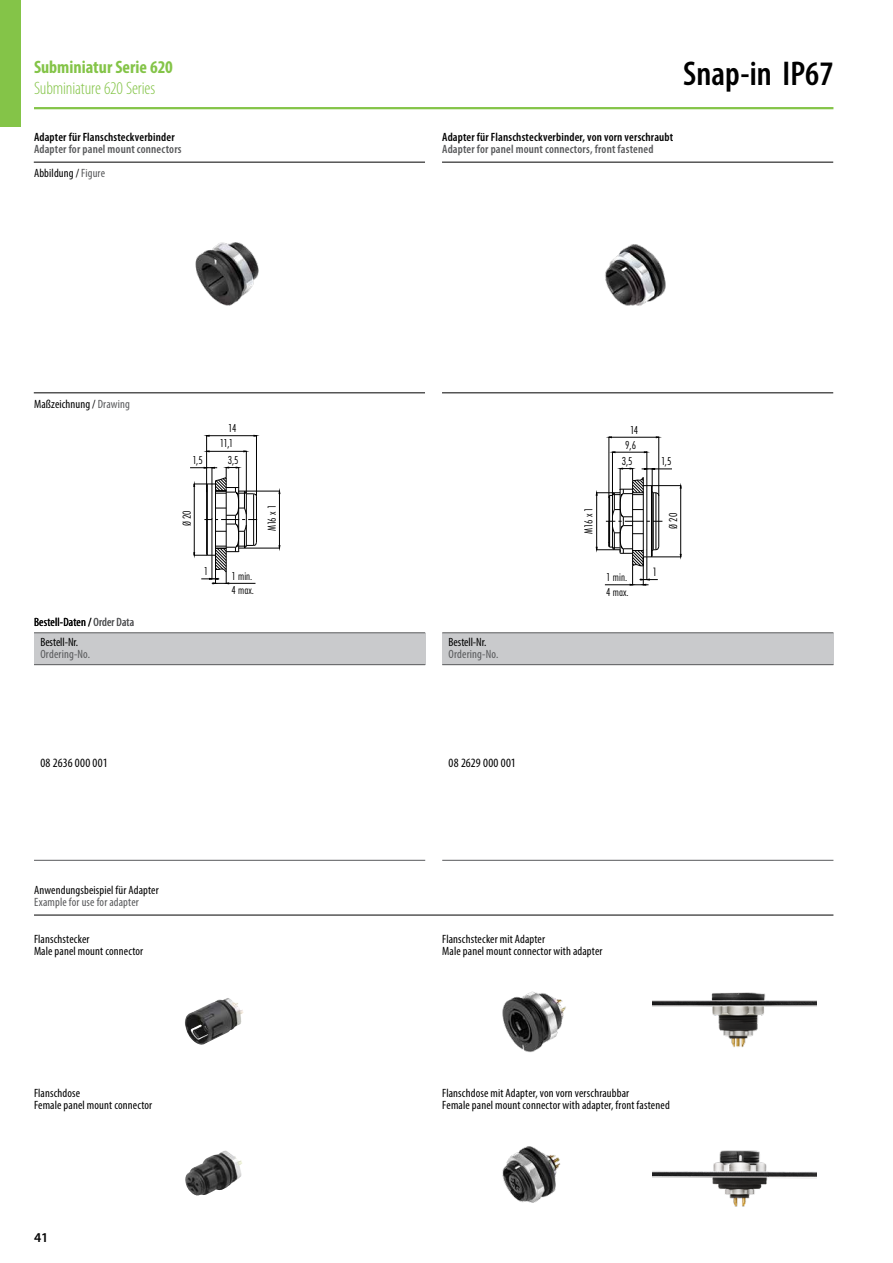
<style>
.page{position:relative;width:893px;height:1263px;background:#fff}
.page>*{position:absolute;margin:0;border:0;box-sizing:border-box;transform-origin:0 0}
.t1{font:600 condensed 34.5px "Myriad Pro";color:#000}
.t2{font:300 condensed 18px "Myriad Pro";letter-spacing:-.01em;color:#84c448}
.t3{font:700 condensed 18px "Myriad Pro";color:#84c448}
.t4{font:600 13.5px "Myriad Pro";color:#000}
.t5{font:condensed 12.75px "Myriad Pro";letter-spacing:.015em;color:#000}
.t6{font:300 condensed 12.6px "Futura T";color:#000}
.t7{font:condensed 12px/12px "Myriad Pro";letter-spacing:.01em;color:#000}
.t8{font:600 condensed 12px "Myriad Pro";letter-spacing:.015em;color:#000}
.t9{font:600 condensed 12px "Myriad Pro";letter-spacing:.015em;color:#58595b}
.t10{font:300 condensed 12px/14.4px "Futura T";color:#000}
.t11{font:condensed 12px "Myriad Pro";letter-spacing:.01em;color:#58595b}
.s1{color:#58595b}
</style>
<div class="page">
<hr style="left:34px;top:107px;width:799px;height:2px;background:#84c448">
<div style="left:0;top:0;width:21px;height:126px;background:#84c448"></div>
<hr style="left:442px;top:393px;width:391px;height:1px;background:#000">
<hr style="left:442px;top:162px;width:391px;height:1px;background:#000">
<hr style="left:34px;top:393px;width:391px;height:1px;background:#000">
<hr style="left:34px;top:162px;width:391px;height:1px;background:#000">
<div style="left:34px;top:633px;width:391px;height:32px;background:#c9cacc"></div>
<hr style="left:34px;top:632px;width:391px;height:1px;background:#58595b">
<hr style="left:34px;top:664px;width:391px;height:1px;background:#58595b">
<hr style="left:34px;top:860px;width:391px;height:1px;background:#58595b">
<div style="left:442px;top:633px;width:391px;height:32px;background:#c9cacc"></div>
<hr style="left:442px;top:664px;width:391px;height:1px;background:#58595b">
<hr style="left:442px;top:632px;width:391px;height:1px;background:#58595b">
<hr style="left:442px;top:860px;width:391px;height:1px;background:#58595b">
<hr style="left:244px;top:548px;width:36px;height:1px;background:#000">
<hr style="left:244px;top:491px;width:36px;height:1px;background:#000">
<hr style="left:207px;top:451px;width:39px;height:1px;background:#000">
<hr style="left:207px;top:435px;width:49px;height:1px;background:#000">
<hr style="left:279px;top:491px;width:1px;height:57px;background:#000">
<hr style="left:256px;top:435px;width:1px;height:62px;background:#000">
<hr style="left:246px;top:451px;width:1px;height:42px;background:#000">
<hr style="left:206px;top:435px;width:1px;height:57px;background:#000">
<svg style="left:190px;top:467px;width:67px;height:117px"></svg>
<img style="left:173px;top:161px;width:109px;height:145px">
<img style="left:583px;top:161px;width:160px;height:145px">
<hr style="left:651px;top:557px;width:30px;height:1px;background:#000">
<hr style="left:651px;top:485px;width:30px;height:1px;background:#000">
<hr style="left:612px;top:452px;width:35px;height:1px;background:#000">
<hr style="left:642px;top:469px;width:30px;height:1px;background:#000">
<hr style="left:609px;top:437px;width:50px;height:1px;background:#000">
<hr style="left:680px;top:486px;width:1px;height:71px;background:#000">
<hr style="left:658px;top:437px;width:1px;height:59px;background:#000">
<hr style="left:647px;top:451px;width:1px;height:35px;background:#000">
<hr style="left:612px;top:452px;width:1px;height:44px;background:#000">
<hr style="left:609px;top:437px;width:1px;height:61px;background:#000">
<svg style="left:596px;top:468px;width:66px;height:117px"></svg>
<img style="left:185px;top:998px;width:59px;height:47px">
<img style="left:185px;top:1150px;width:57px;height:46px">
<img style="left:502px;top:991px;width:64px;height:62px">
<img style="left:502px;top:1146px;width:59px;height:57px">
<img style="left:652px;top:992px;width:164px;height:55px">
<img style="left:652px;top:1150px;width:164px;height:57px">
<hr style="left:34px;top:915px;width:799px;height:1px;background:#000">
<h2 class="t3" style="left:34px;top:56px;width:140px">Subminiatur Serie 620</h2>
<h2 class="t2" style="left:34px;top:77px;width:123px">Subminiature 620 Series</h2>
<h1 class="t1" style="left:683px;top:53px;width:152px">Snap-in IP67</h1>
<p class="t8" style="left:34px;top:129px;width:142px">Adapter für Flanschsteckverbinder</p>
<p class="t9" style="left:34px;top:141px;width:149px">Adapter for panel mount connectors</p>
<p class="t8" style="left:442px;top:129px;width:233px">Adapter für Flanschsteckverbinder, von vorn verschraubt</p>
<p class="t9" style="left:442px;top:141px;width:213px">Adapter for panel mount connectors, front fastened</p>
<p class="t7" style="left:34px;top:167px;width:73px">Abbildung / <span class="s1">Figure</span></p>
<p class="t7" style="left:34px;top:398px;width:97px">Maßzeichnung / <span class="s1">Drawing</span></p>
<p class="t10" style="left:228px;top:420px;width:10px">14</p>
<p class="t10" style="left:630px;top:422px;width:10px">14</p>
<p class="t10" style="left:220px;top:436px;width:15px">11,1</p>
<p class="t10" style="left:625px;top:437px;width:12px">9,6</p>
<p class="t10" style="left:192px;top:452px;width:12px">1,5</p>
<p class="t10" style="left:228px;top:452px;width:12px">3,5</p>
<p class="t10" style="left:622px;top:454px;width:12px">3,5</p>
<p class="t10" style="left:661px;top:454px;width:12px">1,5</p>
<p class="t10" style="left:179px;top:526px;width:18px;rotate:-90deg">Ø 20</p>
<p class="t10" style="left:264px;top:531px;width:28px;rotate:-90deg">M16 x 1</p>
<p class="t10" style="left:581px;top:534px;width:28px;rotate:-90deg">M16 x 1</p>
<p class="t10" style="left:666px;top:529px;width:18px;rotate:-90deg">Ø 20</p>
<p class="t10" style="left:204px;top:564px;width:6px">1</p>
<p class="t10" style="left:232px;top:568px;width:24px">1 min.<br>4 max.</p>
<p class="t10" style="left:606px;top:570px;width:24px">1 min.<br>4 max.</p>
<p class="t6" style="left:652px;top:565px;width:6px">1</p>
<p class="t7" style="left:40px;top:611px;width:95px;line-height:20.4px;text-indent:-6px">Bestell-Daten / <span class="s1">Order Data<br></span>Bestell-Nr.</p>
<p class="t11" style="left:40px;top:647px;width:51px">Ordering-No.</p>
<p class="t7" style="left:449px;top:636px;width:39px">Bestell-Nr.</p>
<p class="t11" style="left:449px;top:647px;width:51px">Ordering-No.</p>
<p class="t5" style="left:40px;top:755px;width:69px">08 2636 000 001</p>
<p class="t5" style="left:449px;top:755px;width:69px">08 2629 000 001</p>
<p class="t7" style="left:34px;top:883px;width:126px">Anwendungsbeispiel für Adapter</p>
<p class="t11" style="left:34px;top:894px;width:106px">Example for use for adapter</p>
<p class="t7" style="left:34px;top:932px;width:111px">Flanschstecker<br>Male panel mount connector</p>
<p class="t7" style="left:442px;top:932px;width:162px">Flanschstecker mit Adapter<br>Male panel mount connector with adapter</p>
<p class="t7" style="left:34px;top:1087px;width:120px">Flanschdose<br>Female panel mount connector</p>
<p class="t7" style="left:442px;top:1087px;width:229px">Flanschdose mit Adapter, von vorn verschraubbar<br>Female panel mount connector with adapter, front fastened</p>
<p class="t4" style="left:34px;top:1229px;width:16px">41</p>
</div>
